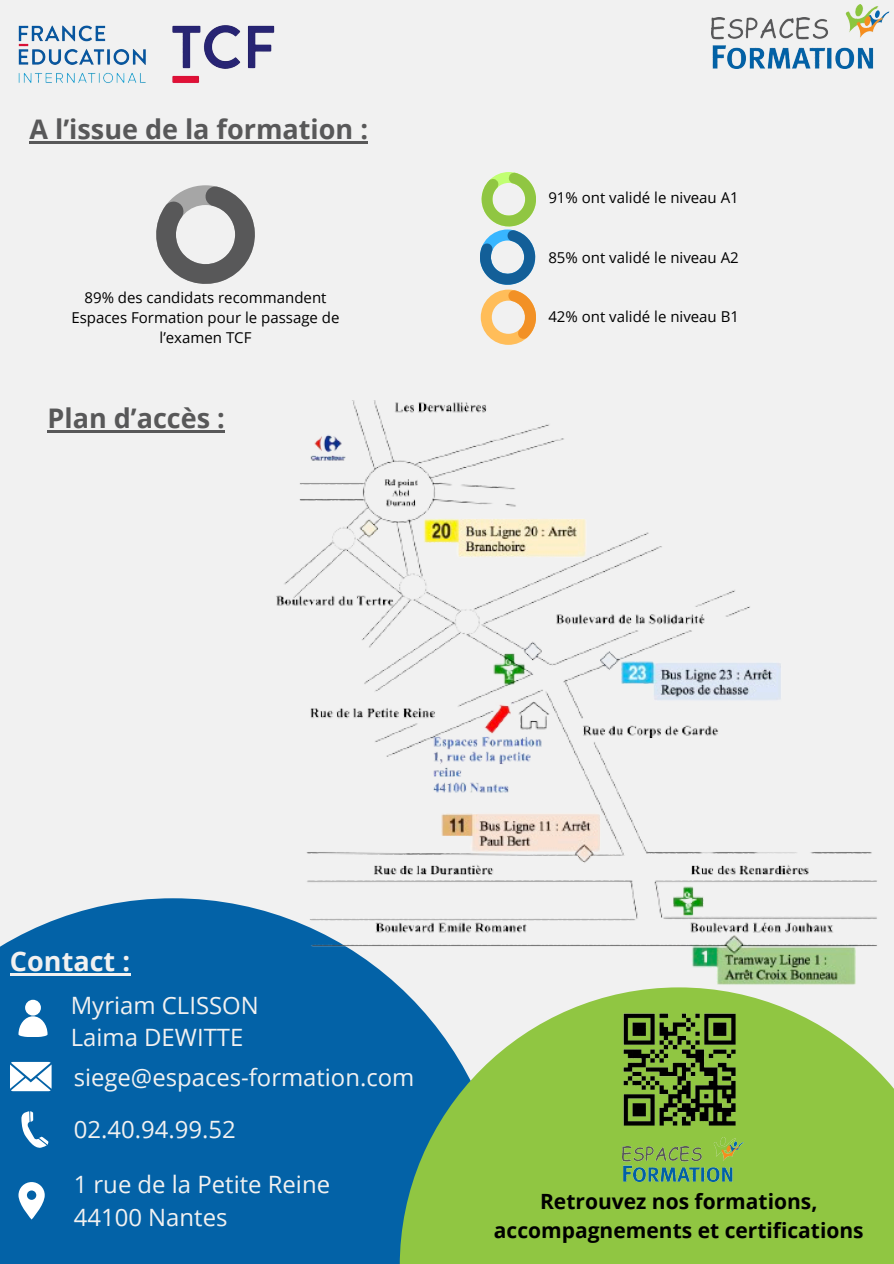
<style>
.page{position:relative;width:894px;height:1264px;background:#fff}
.page>*{position:absolute;margin:0;border:0;box-sizing:border-box;transform-origin:0 0}
.t1{font:700 27px "Open Sans";color:#585859}
.t2{font:700 27px "Open Sans";color:#f1f1f1}
.t3{font:23.85px/32.7px "Open Sans";color:#f1f1f1}
.t4{font:700 21px/29.2px "Open Sans";color:#000;text-align:center}
.t5{font:15px/20.2px "Open Sans";color:#000;text-align:center}
</style>
<div class="page">
<div style="left:0;top:0;width:893px;height:1263px;background:#f1f1f1"></div>
<img style="left:711px;top:4px;width:178px;height:64px">
<svg style="left:156px;top:185px;width:99px;height:99px"></svg>
<div style="left:0;top:898px;width:506px;height:365px;background:#0362a7"></div>
<svg style="left:399px;top:996px;width:494px;height:267px;background:#90c35c"></svg>
<img style="left:610px;top:1000px;width:137px;height:137px">
<img style="left:622px;top:1137px;width:121px;height:44px">
<img style="left:260px;top:400px;width:617px;height:596px">
<div style="left:616px;top:400px;width:262px;height:77px;background:#f1f1f1"></div>
<svg style="left:10px;top:1061px;width:42px;height:30px"></svg>
<svg style="left:21px;top:1111px;width:27px;height:37px"></svg>
<svg style="left:18px;top:1182px;width:26px;height:37px"></svg>
<svg style="left:18px;top:999px;width:30px;height:37px"></svg>
<svg style="left:480px;top:172px;width:56px;height:173px"></svg>
<img style="left:18px;top:25px;width:257px;height:58px">
<hr style="left:30px;top:141px;width:338px;height:2px;background:#585859">
<hr style="left:10px;top:973px;width:120px;height:2px;background:#f1f1f1">
<hr style="left:48px;top:430px;width:177px;height:2px;background:#585859">
<p class="t1" style="left:30px;top:110px;width:340px">A l’issue de la formation :</p>
<p class="t5" style="left:71px;top:287px;width:269px">89% des candidats recommandent<br>Espaces Formation pour le passage de l’examen TCF</p>
<h2 class="t1" style="left:48px;top:399px;width:179px">Plan d’accès :</h2>
<p class="t5" style="left:548px;top:187px;width:192px">91% ont validé le niveau A1</p>
<h2 class="t5" style="left:548px;top:247px;width:192px">85% ont validé le niveau A2</h2>
<p class="t5" style="left:548px;top:306px;width:192px">42% ont validé le niveau B1</p>
<h1 class="t2" style="left:10px;top:941px;width:121px">Contact :</h1>
<h2 class="t3" style="left:71px;top:987px;width:190px">Myriam CLISSON<br>Laima DEWITTE</h2>
<h1 class="t3" style="left:74px;top:1060px;width:342px">siege@espaces-formation.com</h1>
<p class="t3" style="left:74px;top:1112px;width:163px">02.40.94.99.52</p>
<p class="t3" style="left:74px;top:1167px;width:258px">1 rue de la Petite Reine<br>44100 Nantes</p>
<p class="t4" style="left:493px;top:1185px;width:371px">Retrouvez nos formations, accompagnements et certifications</p>
</div>
